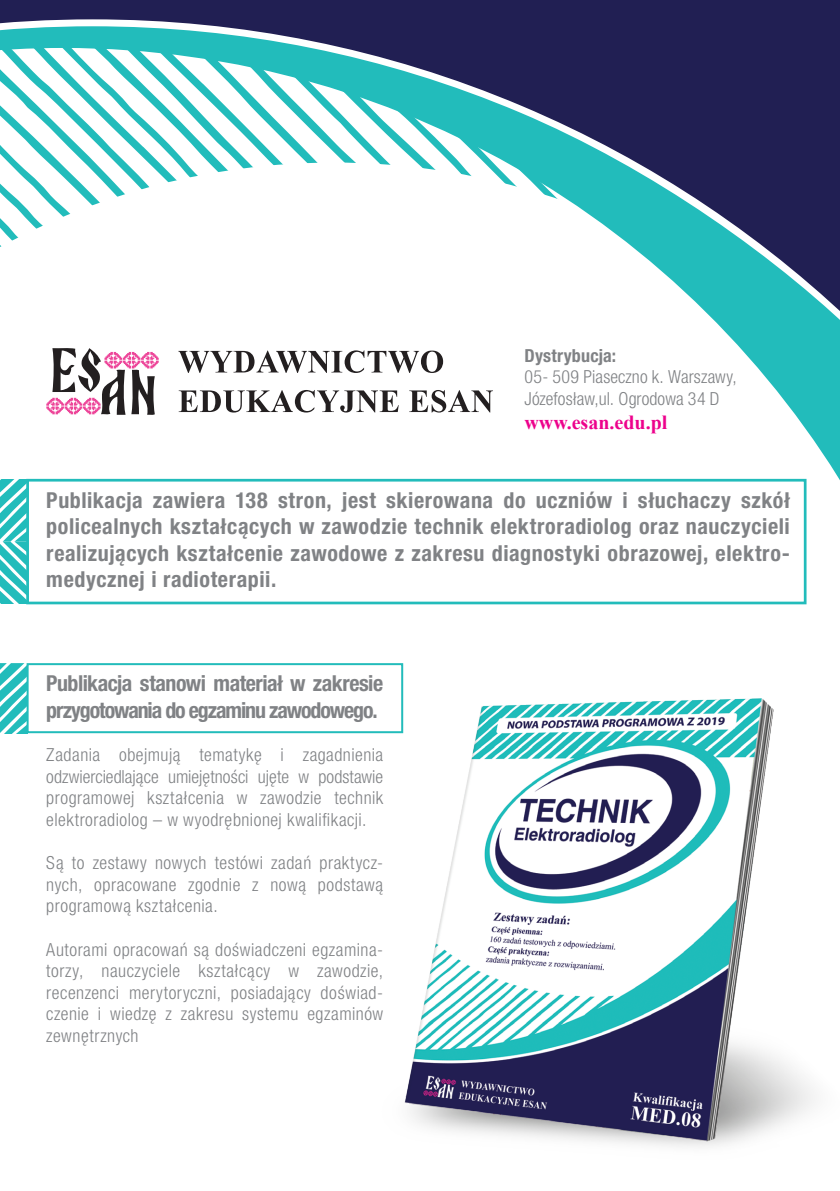
<style>
.page{position:relative;width:840px;height:1191px;background:#fff}
.page>*{position:absolute;margin:0;border:0;box-sizing:border-box;transform-origin:0 0}
.t1{font:700 condensed 22px/26.4px "Helvetica Neue LTW1 G";letter-spacing:-.02em;color:#808285;text-align:justify}
.t2{font:700 20px "Times New Roman";color:#ed028c}
.t3{font:300 condensed 18px/21.6px "Helvetica Neue LT Pro";letter-spacing:.03em;color:#808285;text-align:justify}
.t4{font:300 condensed 18px/21.6px "Helvetica Neue LT Pro";letter-spacing:.005em;color:#808285}
.t5{font:700 condensed 18px "Helvetica Neue LTW1 G";letter-spacing:.015em;color:#808285}
</style>
<div class="page">
<svg style="left:26px;top:339px;width:813px;height:191px"></svg>
<svg style="left:0;top:0;width:839px;height:339px"></svg>
<svg style="left:178px;top:350px;width:265px;height:23px"></svg>
<svg style="left:179px;top:390px;width:219px;height:22px"></svg>
<svg style="left:409px;top:390px;width:83px;height:22px"></svg>
<svg style="left:46px;top:347px;width:113px;height:68px"></svg>
<div style="left:26px;top:479px;width:780px;height:125px;border:3px solid #22bcbb"></div>
<svg style="left:0;top:663px;width:27px;height:70px"></svg>
<div style="left:27px;top:663px;width:376px;height:70px;border:2px solid #22bcbb"></div>
<svg style="left:0;top:479px;width:28px;height:125px"></svg>
<img style="left:382px;top:698px;width:433px;height:449px">
<p class="t5" style="left:524px;top:344px;width:93px">Dystrybucja:</p>
<p class="t4" style="left:524px;top:366px;width:214px">05- 509 Piaseczno k. Warszawy,<br>Józefosław,ul. Ogrodowa 34 D</p>
<p class="t2" style="left:524px;top:408px;width:144px">www.esan.edu.pl</p>
<p class="t1" style="left:46px;top:487px;width:744px">Publikacja zawiera 138 stron, jest skierowana do uczniów i słuchaczy szkół policealnych kształcących w zawodzie technik elektroradiolog oraz nauczycieli realizujących kształcenie zawodowe z zakresu diagnostyki obrazowej, elektro&shy;medycznej i radioterapii.</p>
<p class="t1" style="left:46px;top:670px;width:338px">Publikacja stanowi materiał w zakresie przygotowania do egzaminu zawodowego.</p>
<p class="t3" style="left:46px;top:743px;width:338px">Zadania obejmują tematykę i zagadnienia odzwierciedlające umiejętności ujęte w podstawie programowej kształcenia w zawodzie technik elektroradiolog – w wyodrębnionej kwalifikacji.</p>
<p class="t3" style="left:46px;top:851px;width:338px">Są to zestawy nowych testówi zadań praktycz&shy;nych, opracowane zgodnie z nową podstawą programową kształcenia.</p>
<p class="t3" style="left:46px;top:938px;width:338px">Autorami opracowań są doświadczeni egzamina&shy;torzy, nauczyciele kształcący w zawodzie, recenzenci merytoryczni, posiadający doświad&shy;czenie i wiedzę z zakresu systemu egzaminów zewnętrznych</p>
</div>
